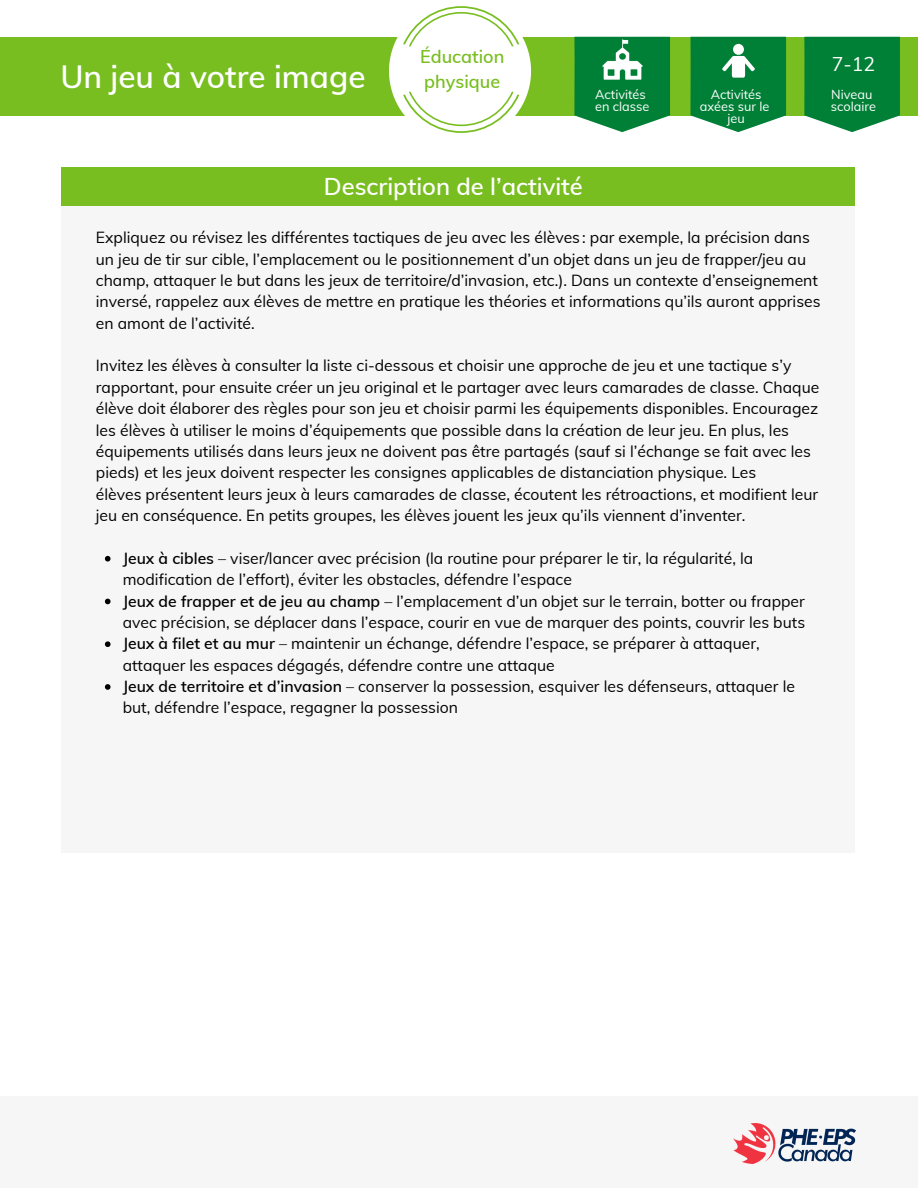
<style>
.page{position:relative;width:918px;height:1188px;background:#fff}
.page>*{position:absolute;margin:0;border:0;box-sizing:border-box;transform-origin:0 0}
.t1{font:600 31.5px "Muli";color:#fff}
.t2{font:600 23.7px "Muli";color:#fff}
.t3{font:19.5px "Muli";color:#fff}
.t4{font:600 18px/25px "Muli";color:#78be20}
.t5{font:15.75px/21.3px "Muli";color:#000}
.t6{font:12.75px/12.3px "Muli";color:#fff}
.s1{font-weight:600}
</style>
<div class="page">
<div style="left:61px;top:205px;width:793px;height:648px;background:#f6f6f6"></div>
<div style="left:61px;top:167px;width:793px;height:39px;background:#78be20"></div>
<div style="left:0;top:1096px;width:918px;height:92px;background:#f6f6f6"></div>
<img style="left:734px;top:1123px;width:121px;height:41px">
<svg style="left:105px;top:556px;width:6px;height:6px"></svg>
<svg style="left:105px;top:599px;width:6px;height:5px"></svg>
<svg style="left:105px;top:641px;width:6px;height:6px"></svg>
<svg style="left:105px;top:684px;width:6px;height:6px"></svg>
<div style="left:0;top:37px;width:918px;height:79px;background:#78be20"></div>
<svg style="left:389px;top:6px;width:142px;height:127px"></svg>
<svg style="left:804px;top:37px;width:96px;height:95px;background:#178b48"></svg>
<svg style="left:691px;top:37px;width:95px;height:95px;background:#239152"></svg>
<svg style="left:574px;top:37px;width:96px;height:95px;background:#1d8e4d"></svg>
<img style="left:599px;top:37px;width:47px;height:47px">
<h1 class="t1" style="left:60px;top:56px;width:307px">Un jeu à votre image</h1>
<p class="t4" style="left:420px;top:44px;width:86px">Éducation physique</p>
<p class="t6" style="left:595px;top:88px;width:56px">Activités en classe</p>
<p class="t6" style="left:700px;top:88px;width:71px;text-align:center">Activités axées sur le jeu</p>
<p class="t3" style="left:832px;top:51px;width:45px">7-12</p>
<p class="t6" style="left:831px;top:88px;width:47px">Niveau scolaire</p>
<h2 class="t2" style="left:324px;top:171px;width:260px">Description de l’activité</h2>
<p class="t5" style="left:96px;top:227px;width:726px">Expliquez ou révisez les différentes tactiques de jeu avec les élèves : par exemple, la précision dans un jeu de tir sur cible, l’emplacement ou le positionnement d’un objet dans un jeu de frapper/jeu au champ, attaquer le but dans les jeux de territoire/d’invasion, etc.). Dans un contexte d’enseignement inversé, rappelez aux élèves de mettre en pratique les théories et informations qu’ils auront apprises en amont de l’activité.</p>
<p class="t5" style="left:96px;top:355px;width:725px">Invitez les élèves à consulter la liste ci-dessous et choisir une approche de jeu et une tactique s’y rapportant, pour ensuite créer un jeu original et le partager avec leurs camarades de classe. Chaque élève doit élaborer des règles pour son jeu et choisir parmi les équipements disponibles. Encouragez les élèves à utiliser le moins d’équipements que possible dans la création de leur jeu. En plus, les équipements utilisés dans leurs jeux ne doivent pas être partagés (sauf si l’échange se fait avec les pieds) et les jeux doivent respecter les consignes applicables de distanciation physique. Les<br>élèves présentent leurs jeux à leurs camarades de classe, écoutent les rétroactions, et modifient leur jeu en conséquence. En petits groupes, les élèves jouent les jeux qu’ils viennent d’inventer.</p>
<p class="t5" style="left:123px;top:547px;width:684px"><span class="s1">Jeux à cibles</span> – viser/lancer avec précision (la routine pour préparer le tir, la régularité, la modification de l’effort), éviter les obstacles, défendre l’espace<br><span class="s1">Jeux de frapper et de jeu au champ</span> – l’emplacement d’un objet sur le terrain, botter ou frapper avec précision, se déplacer dans l’espace, courir en vue de marquer des points, couvrir les buts <span class="s1">Jeux à filet et au mur</span> – maintenir un échange, défendre l’espace, se préparer à attaquer, attaquer les espaces dégagés, défendre contre une attaque<br><span class="s1">Jeux de territoire et d’invasion</span> – conserver la possession, esquiver les défenseurs, attaquer le but, défendre l’espace, regagner la possession</p>
</div>
